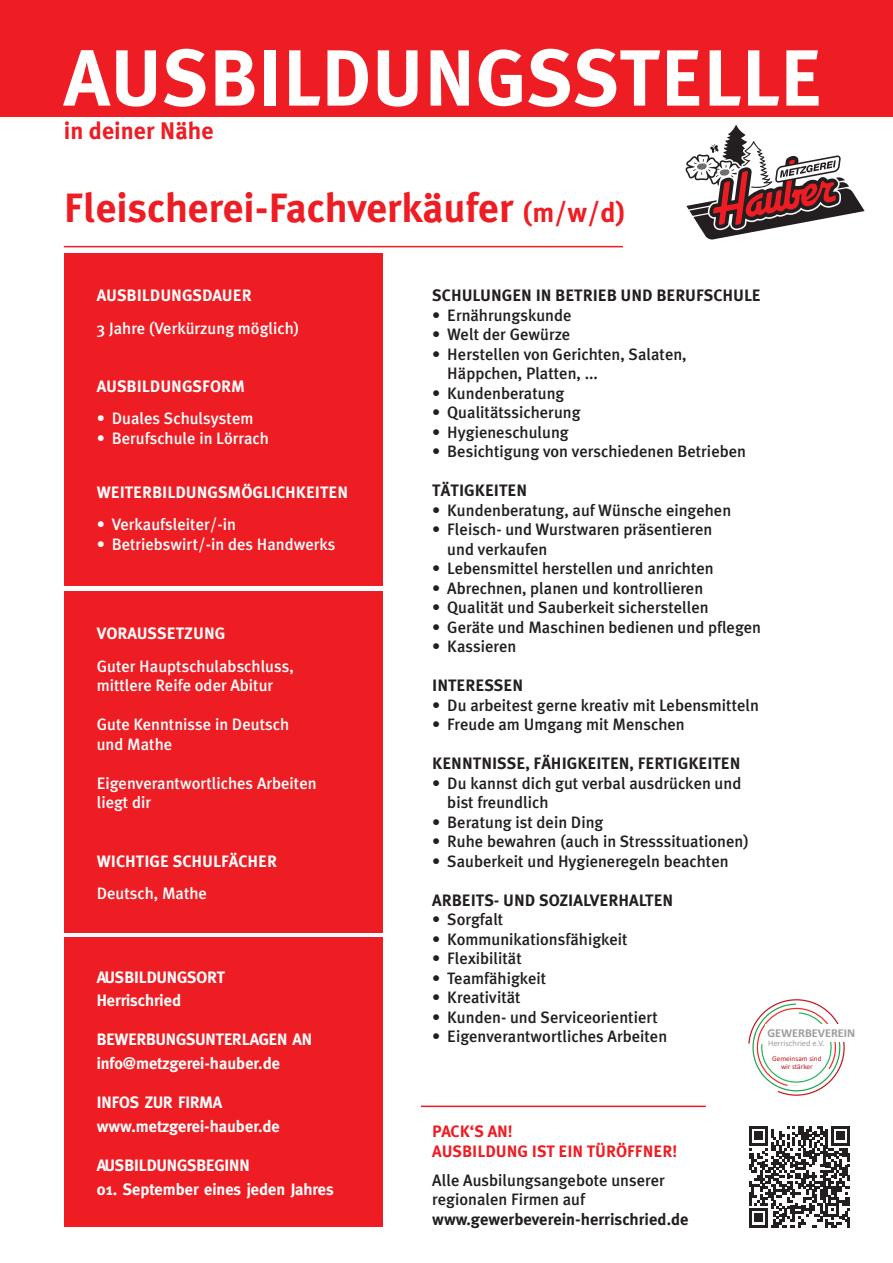
<style>
.page{position:relative;width:893px;height:1263px;background:#fff}
.page>*{position:absolute;margin:0;border:0;box-sizing:border-box;transform-origin:0 0}
.t1{font:79.5px "Meta Plus Bold Caps";color:#fff}
.t2{font:700 40.95px "Meta Plus";color:#ee1d23}
.t3{font:700 24px "Meta Plus";color:#ee1d23}
.t4{font:500 16.5px/19.5px "Meta Plus";color:#231f20}
.t5{font:500 16.5px/19.5px "Meta Plus";color:#fff}
.t6{font:700 16.5px/23.7px "Meta";color:#fff}
.t7{font:700 16.5px "Meta Plus";color:#231f20}
.t8{font:700 16.5px "Meta Plus";color:#fff}
.t9{font:700 16.5px/19.8px "Meta Plus";color:#ee1d23}
.t10{font:700 12.3px "Calibri";color:#9a9d9e}
.t11{font:8.55px "Calibri";color:#9a9d9e}
.t12{font:7.35px/8.9px "Calibri";color:#c4151d;text-align:center}
.s1{font-size:27.75px}
</style>
<div class="page">
<svg style="left:748px;top:1001px;width:94px;height:94px"></svg>
<div style="left:765px;top:1025px;width:93px;height:17px;background:#fff"></div>
<svg style="left:749px;top:1126px;width:101px;height:101px"></svg>
<div style="left:0;top:0;width:893px;height:117px;background:#ee1d23"></div>
<hr style="left:64px;top:246px;width:559px;height:1px;background:#ee1d23">
<hr style="left:421px;top:1105px;width:285px;height:2px;background:#ee1d23">
<div style="left:64px;top:253px;width:319px;height:332px;background:#ee1d23"></div>
<div style="left:64px;top:591px;width:319px;height:342px;background:#ee1d23"></div>
<div style="left:64px;top:937px;width:319px;height:289px;background:#ee1d23"></div>
<svg style="left:685px;top:125px;width:180px;height:115px"></svg>
<h1 class="t1" style="left:64px;top:32px;width:760px">AUSBILDUNGSSTELLE</h1>
<h3 class="t3" style="left:64px;top:117px;width:151px">in deiner Nähe</h3>
<h2 class="t2" style="left:64px;top:184px;width:563px">Fleischerei-Fachverkäufer <span class="s1">(m/w/d)</span></h2>
<p class="t8" style="left:97px;top:286px;width:156px">AUSBILDUNGSDAUER</p>
<p class="t5" style="left:97px;top:318px;width:204px">3 Jahre (Verkürzung möglich)</p>
<p class="t8" style="left:97px;top:377px;width:150px">AUSBILDUNGSFORM</p>
<p class="t5" style="left:97px;top:409px;width:158px">• Duales Schulsystem</p>
<p class="t5" style="left:97px;top:428px;width:174px">• Berufschule in Lörrach</p>
<p class="t8" style="left:97px;top:482px;width:253px">WEITERBILDUNGSMÖGLICHKEITEN</p>
<p class="t5" style="left:97px;top:514px;width:141px">• Verkaufsleiter/-in</p>
<p class="t5" style="left:97px;top:534px;width:240px">• Betriebswirt/-in des Handwerks</p>
<p class="t8" style="left:97px;top:624px;width:130px">VORAUSSETZUNG</p>
<p class="t5" style="left:97px;top:656px;width:199px">Guter Hauptschulabschluss, mittlere Reife oder Abitur</p>
<p class="t5" style="left:97px;top:715px;width:194px">Gute Kenntnisse in Deutsch und Mathe</p>
<p class="t5" style="left:97px;top:773px;width:221px">Eigenverantwortliches Arbeiten liegt dir</p>
<p class="t8" style="left:97px;top:851px;width:182px">WICHTIGE SCHULFÄCHER</p>
<p class="t5" style="left:97px;top:883px;width:112px">Deutsch, Mathe</p>
<p class="t6" style="left:97px;top:965px;width:130px">AUSBILDUNGSORT<br>Herrischried</p>
<p class="t6" style="left:97px;top:1028px;width:217px">BEWERBUNGSUNTERLAGEN AN info@metzgerei-hauber.de</p>
<p class="t6" style="left:97px;top:1090px;width:185px">INFOS ZUR FIRMA www.metzgerei-hauber.de</p>
<p class="t6" style="left:97px;top:1153px;width:155px">AUSBILDUNGSBEGINN</p>
<p class="t6" style="left:97px;top:1177px;width:238px">01. September eines jeden Jahres</p>
<p class="t7" style="left:432px;top:286px;width:330px">SCHULUNGEN IN BETRIEB UND BERUFSCHULE</p>
<p class="t4" style="left:432px;top:305px;width:141px">• Ernährungskunde</p>
<p class="t4" style="left:432px;top:325px;width:140px">• Welt der Gewürze</p>
<p class="t4" style="left:447px;top:344px;width:241px;text-indent:-15px">• Herstellen von Gerichten, Salaten,<br>Häppchen, Platten, ...</p>
<p class="t4" style="left:432px;top:383px;width:134px">• Kundenberatung</p>
<p class="t4" style="left:432px;top:403px;width:150px">• Qualitätssicherung</p>
<p class="t4" style="left:432px;top:422px;width:138px">• Hygieneschulung</p>
<p class="t4" style="left:432px;top:442px;width:315px">• Besichtigung von verschiedenen Betrieben</p>
<p class="t7" style="left:432px;top:481px;width:96px">TÄTIGKEITEN</p>
<p class="t4" style="left:432px;top:500px;width:300px">• Kundenberatung, auf Wünsche eingehen</p>
<p class="t4" style="left:447px;top:520px;width:266px;text-indent:-15px">• Fleisch- und Wurstwaren präsentieren und verkaufen</p>
<p class="t4" style="left:432px;top:559px;width:283px">• Lebensmittel herstellen und anrichten</p>
<p class="t4" style="left:432px;top:578px;width:272px">• Abrechnen, planen und kontrollieren</p>
<p class="t4" style="left:432px;top:598px;width:278px">• Qualität und Sauberkeit sicherstellen</p>
<p class="t4" style="left:432px;top:617px;width:330px">• Geräte und Maschinen bedienen und pflegen</p>
<p class="t4" style="left:432px;top:637px;width:85px">• Kassieren</p>
<p class="t7" style="left:432px;top:676px;width:92px">INTERESSEN</p>
<p class="t4" style="left:432px;top:695px;width:328px">• Du arbeitest gerne kreativ mit Lebensmitteln</p>
<p class="t4" style="left:432px;top:715px;width:254px">• Freude am Umgang mit Menschen</p>
<p class="t7" style="left:432px;top:754px;width:310px">KENNTNISSE, FÄHIGKEITEN, FERTIGKEITEN</p>
<p class="t4" style="left:447px;top:773px;width:296px;text-indent:-15px">• Du kannst dich gut verbal ausdrücken und bist freundlich</p>
<p class="t4" style="left:432px;top:812px;width:173px">• Beratung ist dein Ding</p>
<p class="t4" style="left:432px;top:832px;width:318px">• Ruhe bewahren (auch in Stresssituationen)</p>
<p class="t4" style="left:432px;top:851px;width:298px">• Sauberkeit und Hygieneregeln beachten</p>
<p class="t7" style="left:432px;top:891px;width:242px">ARBEITS- UND SOZIALVERHALTEN</p>
<p class="t4" style="left:432px;top:910px;width:73px">• Sorgfalt</p>
<p class="t4" style="left:432px;top:929px;width:197px">• Kommunikationsfähigkeit</p>
<p class="t4" style="left:432px;top:949px;width:91px">• Flexibilität</p>
<p class="t4" style="left:432px;top:968px;width:116px">• Teamfähigkeit</p>
<p class="t4" style="left:432px;top:988px;width:90px">• Kreativität</p>
<p class="t4" style="left:432px;top:1007px;width:227px">• Kunden- und Serviceorientiert</p>
<p class="t4" style="left:432px;top:1027px;width:236px">• Eigenverantwortliches Arbeiten</p>
<p class="t10" style="left:767px;top:1024px;width:89px">GEWERBEVEREIN</p>
<p class="t11" style="left:768px;top:1037px;width:58px">Herrischried e.V.</p>
<p class="t12" style="left:772px;top:1053px;width:51px">Gemeinsam sind wir stärker</p>
<p class="t9" style="left:432px;top:1122px;width:246px">PACK‘S AN!<br>AUSBILDUNG IST EIN TÜRÖFFNER!</p>
<p class="t4" style="left:432px;top:1170px;width:234px">Alle Ausbilungsangebote unserer regionalen Firmen auf</p>
<p class="t7" style="left:432px;top:1210px;width:258px">www.gewerbeverein-herrischried.de</p>
</div>
